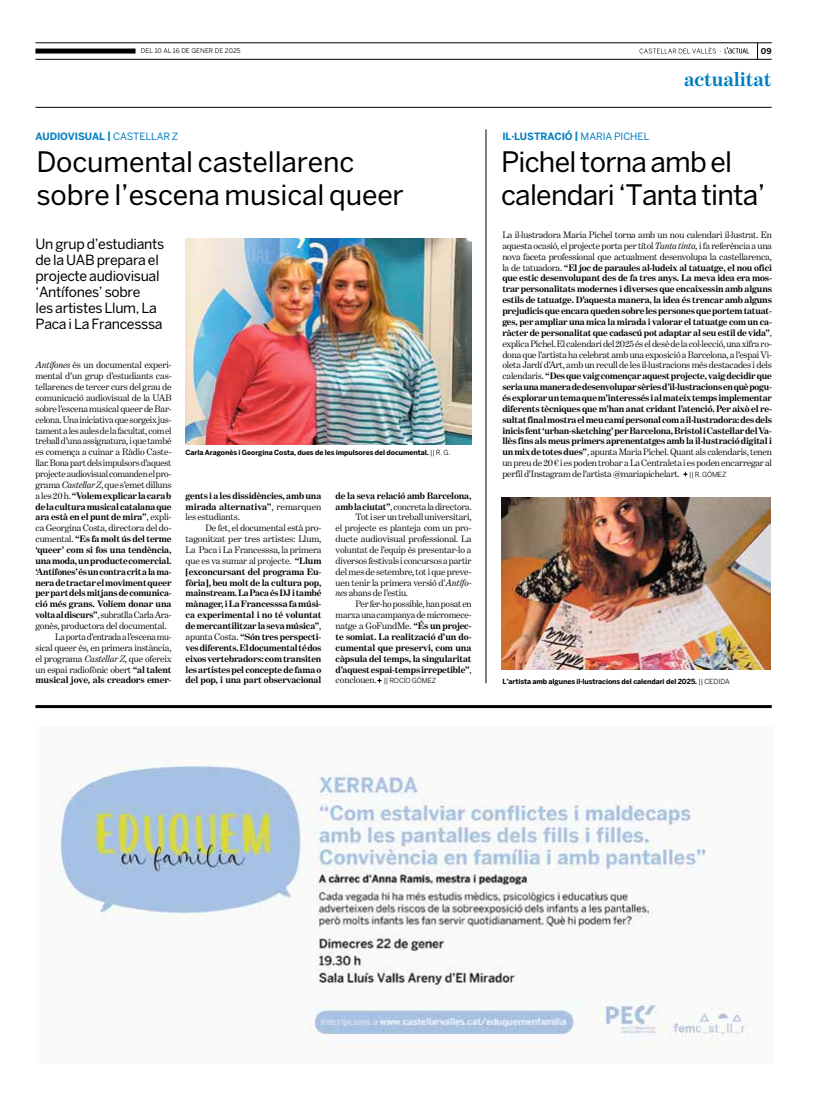
<style>
.page{position:relative;width:820px;height:1106px;background:#fff}
.page>*{position:absolute;margin:0;border:0;box-sizing:border-box;transform-origin:0 0}
.t1{font:28px/33px "Benton Sans";letter-spacing:-.005em;color:#000}
.t2{font:28px/33px "Benton Sans";letter-spacing:-.025em;color:#000}
.t3{font:700 20px "Benton Modern One";letter-spacing:-.005em;color:#007dc1}
.t4{font:14px/16px "Benton Sans";letter-spacing:-.02em;color:#000}
.t5{font:700 10px "Benton Sans";letter-spacing:-.01em;color:#007dc1}
.t6{font:700 9.5px/10.9px "Benton Modern One";letter-spacing:-.015em;color:#000;text-align:justify}
.t7{font:9.5px "Benton Modern One";letter-spacing:-.015em;color:#000}
.t8{font:700 8px "Benton Sans";color:#000}
.t9{font:700 7px "Benton Sans";letter-spacing:-.01em;color:#000}
.t10{font:7px "Benton Sans";letter-spacing:-.015em;color:#000}
.t11{font:6.5px "Benton Sans";letter-spacing:.005em;color:#000}
.s1{font-weight:400}
.s2{font-style:italic}
.s3{font-weight:700}
.s4{font-family:"Benton Modern One";font-size:9.5px}
.s5{font-weight:400;font-style:italic}
.s6{font-family:"Benton Sans";font-weight:400;font-size:7px}
</style>
<div class="page">
<svg style="left:757px;top:44px;width:1px;height:15px"></svg>
<svg style="left:639px;top:47px;width:109px;height:7px"></svg>
<hr style="left:35px;top:107px;width:736px;height:1px;background:#000">
<hr style="left:35px;top:43px;width:736px;height:1px;background:#000">
<hr style="left:35px;top:59px;width:736px;height:1px;background:#000">
<div style="left:35px;top:49px;width:100px;height:5px;background:#000"></div>
<hr style="left:35px;top:705px;width:736px;height:3px;background:#000">
<svg style="left:682px;top:471px;width:6px;height:6px"></svg>
<hr style="left:485px;top:129px;width:1px;height:554px;background:#000">
<img style="left:185px;top:238px;width:286px;height:206px">
<img style="left:501px;top:497px;width:269px;height:172px">
<svg style="left:376px;top:678px;width:6px;height:5px"></svg>
<img style="left:52px;top:758px;width:697px;height:289px">
<p class="t11" style="left:141px;top:47px;width:101px">DEL 10 AL 16 DE GENER DE 2025</p>
<p class="t8" style="left:760px;top:46px;width:12px">09</p>
<h2 class="t3" style="left:684px;top:68px;width:89px">actualitat</h2>
<p class="t5" style="left:35px;top:131px;width:144px">AUDIOVISUAL | <span class="s1">CASTELLAR Z</span></p>
<h1 class="t1" style="left:36px;top:145px;width:369px">Documental castellarenc sobre l’escena musical queer</h1>
<h3 class="t4" style="left:36px;top:236px;width:130px">Un grup d’estudiants de la UAB prepara el projecte audiovisual ‘Antífones’ sobre<br>les artistes Llum, La<br>Paca i La Francesssa</h3>
<p class="t7" style="left:35px;top:360px;width:137px"><span class="s2">Antífones</span> és un documental experi-</p>
<p class="t7" style="left:35px;top:371px;width:137px">mental d’un grup d’estudiants cas-</p>
<p class="t7" style="left:35px;top:381px;width:137px">tellarencs de tercer curs del grau de</p>
<p class="t7" style="left:35px;top:392px;width:137px">comunicació audiovisual de la UAB</p>
<p class="t7" style="left:35px;top:403px;width:137px">sobre l’escena musical queer de Bar-</p>
<p class="t7" style="left:35px;top:414px;width:137px">celona. Una iniciativa que sorgeix jus-</p>
<p class="t7" style="left:35px;top:425px;width:138px">tament a les aules de la facultat, com el</p>
<p class="t7" style="left:35px;top:436px;width:137px">treball d’una assignatura, i que també</p>
<p class="t7" style="left:35px;top:447px;width:137px">es comença a cuinar a Ràdio Caste-</p>
<p class="t7" style="left:35px;top:457px;width:137px">llar. Bona part dels impulsors d’aquest</p>
<p class="t7" style="left:35px;top:468px;width:137px">projecte audiovisual comanden el pro-</p>
<p class="t7" style="left:35px;top:479px;width:137px">grama <span class="s2">Castellar Z</span>, que s’emet dilluns</p>
<p class="t6" style="left:35px;top:490px;width:137px"><span class="s1">a les 20 h.</span> “Volem explicar la cara b</p>
<p class="t6" style="left:35px;top:501px;width:138px">de la cultura musical catalana que</p>
<p class="t6" style="left:35px;top:511px;width:137px">ara està en el punt de mira”<span class="s1">, expli-</span></p>
<p class="t7" style="left:35px;top:523px;width:137px">ca Georgina Costa, directora del do-</p>
<p class="t6" style="left:35px;top:533px;width:137px"><span class="s1">cumental.</span> “Es fa molt ús del terme</p>
<p class="t6" style="left:35px;top:544px;width:138px">‘queer’ com si fos una tendència,</p>
<p class="t6" style="left:35px;top:555px;width:138px">una moda, un producte comercial.</p>
<p class="t6" style="left:35px;top:566px;width:137px">‘Antífones’ és un contra crit a la ma-</p>
<p class="t6" style="left:35px;top:577px;width:137px">nera de tractar el moviment queer</p>
<p class="t6" style="left:35px;top:587px;width:137px">per part dels mitjans de comunica-</p>
<p class="t6" style="left:35px;top:598px;width:137px">ció més grans. Volíem donar una</p>
<p class="t7" style="left:35px;top:609px;width:137px"><span class="s3">volta al discurs”</span>, subratlla Carla Ara-</p>
<p class="t7" style="left:35px;top:620px;width:133px">gonès, productora del documental.</p>
<p class="t7" style="left:55px;top:631px;width:118px">La porta d’entrada a l’escena mu-</p>
<p class="t7" style="left:35px;top:642px;width:137px">sical queer és, en primera instància,</p>
<p class="t7" style="left:35px;top:653px;width:137px">el programa <span class="s2">Castellar Z</span>, que ofereix</p>
<p class="t7" style="left:35px;top:664px;width:137px">un espai radiofònic obert <span class="s3">“al talent</span></p>
<p class="t6" style="left:35px;top:674px;width:137px">musical jove, als creadors emer-</p>
<p class="t9" style="left:185px;top:448px;width:266px">Carla Aragonès i Georgina Costa, dues de les impulsores del documental. <span class="s1">|| R. G.</span></p>
<p class="t6" style="left:185px;top:490px;width:137px">gents i a les dissidències, amb una mirada alternativa”<span class="s1">, remarquen les estudiants.</span></p>
<p class="t6" style="left:185px;top:522px;width:137px;text-indent:20px"><span class="s1">De fet, el documental està pro&shy;tagonitzat per tres artistes: Llum, La Paca i La Francesssa, la primera que es va sumar al projecte.</span> “Llum [exconcursant del programa Eu&shy;fòria], beu molt de la cultura pop, mainstream. La Paca és DJ i també mànager, i La Francesssa fa músi&shy;ca experimental i no té voluntat de mercantilitzar la seva música”<span class="s1">, apunta Costa.</span> “Són tres perspecti&shy;ves diferents. El documental té dos eixos vertebradors: com transiten les artistes pel concepte de fama o del pop, i una part observacional</p>
<p class="t6" style="left:335px;top:490px;width:137px">de la seva relació amb Barcelona,</p>
<p class="t7" style="left:335px;top:501px;width:137px"><span class="s3">amb la ciutat”</span>, concreta la directora.</p>
<p class="t7" style="left:355px;top:512px;width:117px">Tot i ser un treball universitari,</p>
<p class="t7" style="left:335px;top:523px;width:137px">el projecte es planteja com un pro-</p>
<p class="t7" style="left:335px;top:533px;width:137px">ducte audiovisual professional. La</p>
<p class="t7" style="left:335px;top:544px;width:137px">voluntat de l’equip és presentar-lo a</p>
<p class="t7" style="left:335px;top:555px;width:137px">diversos festivals i concursos a partir</p>
<p class="t7" style="left:335px;top:566px;width:137px">del mes de setembre, tot i que preve-</p>
<p class="t7" style="left:335px;top:577px;width:137px">uen tenir la primera versió d’<span class="s2">Antífo-</span></p>
<p class="t7" style="left:335px;top:588px;width:74px"><span class="s2">nes</span> abans de l’estiu.</p>
<p class="t7" style="left:355px;top:599px;width:117px">Per fer-ho possible, han posat en</p>
<p class="t7" style="left:335px;top:609px;width:137px">marxa una campanya de micromece-</p>
<p class="t7" style="left:335px;top:620px;width:137px">natge a GoFundMe. <span class="s3">“És un projec-</span></p>
<p class="t6" style="left:335px;top:631px;width:137px">te somiat. La realització d’un do-</p>
<p class="t6" style="left:335px;top:642px;width:137px">cumental que preservi, com una</p>
<p class="t6" style="left:335px;top:653px;width:137px">càpsula del temps, la singularitat</p>
<p class="t6" style="left:335px;top:663px;width:137px">d’aquest espai-temps irrepetible”<span class="s1">,</span></p>
<p class="t10" style="left:335px;top:676px;width:102px"><span class="s4">conclouen.</span> || ROCÍO GÓMEZ</p>
<p class="t5" style="left:502px;top:131px;width:148px">IL·LUSTRACIÓ | <span class="s1">MARIA PICHEL</span></p>
<h1 class="t2" style="left:501px;top:145px;width:265px">Pichel torna amb el calendari ‘Tanta tinta’</h1>
<p class="t6" style="left:502px;top:229px;width:271px"><span class="s1">La il·lustradora Maria Pichel torna amb un nou calendari il·lustrat. En aquesta ocasió, el projecte porta per títol</span> <span class="s5">Tanta tinta,</span> <span class="s1">i fa referència a una nova faceta professional que actualment desenvolupa la castellarenca, la de tatuadora.</span> “El joc de paraules al·ludeix al tatuatge, el nou ofici que estic desenvolupant des de fa tres anys. La meva idea era mos&shy;trar personalitats modernes i diverses que encaixessin amb alguns estils de tatuatge. D’aquesta manera, la idea és trencar amb alguns prejudicis que encara queden sobre les persones que portem tatuat&shy;ges, per ampliar una mica la mirada i valorar el tatuatge com un ca&shy;ràcter de personalitat que cadascú pot adaptar al seu estil de vida”<span class="s1">, explica Pichel. El calendari del 2025 és el desè de la col·lecció, una xifra ro&shy;dona que l’artista ha celebrat amb una exposició a Barcelona, a l’espai Vi&shy;oleta Jardí d’Art, amb un recull de les il·lustracions més destacades i dels calendaris.</span> “Des que vaig començar aquest projecte, vaig decidir que seria una manera de desenvolupar sèries d’il·lustracions en què pogu&shy;és explorar un tema que m’interessés i al mateix temps implementar diferents tècniques que m’han anat cridant l’atenció. Per això el re&shy;sultat final mostra el meu camí personal com a il·lustradora: des dels inicis fent ‘urban-sketching’ per Barcelona, Bristol i Castellar del Va&shy;llès fins als meus primers aprenentatges amb la il·lustració digital i un mix de totes dues”<span class="s1">, apunta Maria Pichel. Quant als calendaris, tenen un preu de 20 € i es poden trobar a La Centraleta i es poden encarregar al perfil d’Instagram de l’artista @mariapichelart.</span> <span class="s6">|| R. GÓMEZ</span></p>
<p class="t9" style="left:502px;top:677px;width:229px">L’artista amb algunes il·lustracions del calendari del 2025. <span class="s1">|| CEDIDA</span></p>
</div>
